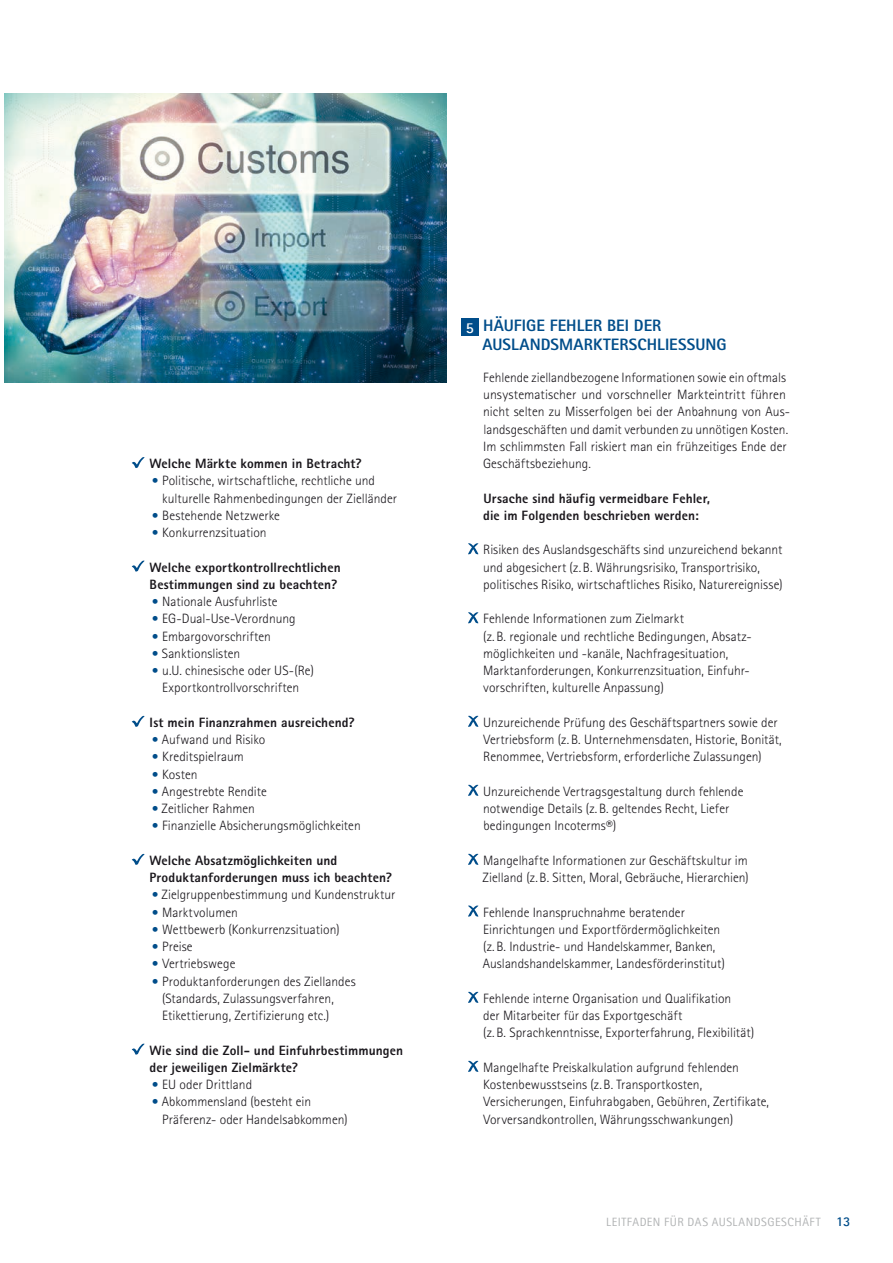
<style>
.page{position:relative;width:893px;height:1263px;background:#fff}
.page>*{position:absolute;margin:0;border:0;box-sizing:border-box;transform-origin:0 0}
.IHK_Überschrift_02{font:800 16.5px/19.5px "Rotis Sans Serif Std";color:#004d8a}
.t1{font:700 15px "Agfa Rotis Sans Serif";color:#fff}
.IHK_fliess_linksbünd{font:300 13.5px/17.2px "Rotis Sans Serif Std";letter-spacing:.005em;color:#1a171c}
.IHK_fliess{font:300 13.5px/17.2px "Rotis Sans Serif Std";letter-spacing:.005em;color:#1a171c}
.IHK_fliess-2{font:800 13.5px "Rotis Sans Serif Std";letter-spacing:.01em;color:#1a171c}
.IHK_fliess_linksbünd-2{font:800 13.5px "Rotis Sans Serif Std";letter-spacing:.01em;color:#1a171c}
.t2{font:12px "Agfa Rotis Sans Serif";letter-spacing:.045em;color:#b1b3b4}
.s1{font-weight:800;color:#004d8a}
.s2{font-weight:700;font-size:13.5px;color:#004d8a}
</style>
<div class="page">
<div style="left:461px;top:319px;width:17px;height:17px;background:#004d8a"></div>
<svg style="left:468px;top:543px;width:11px;height:11px"></svg>
<svg style="left:468px;top:612px;width:11px;height:11px"></svg>
<svg style="left:468px;top:716px;width:11px;height:11px"></svg>
<svg style="left:468px;top:785px;width:11px;height:11px"></svg>
<svg style="left:468px;top:854px;width:11px;height:11px"></svg>
<svg style="left:468px;top:905px;width:11px;height:12px"></svg>
<svg style="left:468px;top:992px;width:11px;height:11px"></svg>
<svg style="left:468px;top:1061px;width:11px;height:11px"></svg>
<svg style="left:132px;top:457px;width:13px;height:11px"></svg>
<svg style="left:131px;top:560px;width:14px;height:12px"></svg>
<svg style="left:131px;top:716px;width:14px;height:11px"></svg>
<svg style="left:131px;top:854px;width:14px;height:11px"></svg>
<svg style="left:131px;top:1043px;width:14px;height:12px"></svg>
<img style="left:4px;top:94px;width:442px;height:289px">
<p class="IHK_fliess-2" style="left:149px;top:455px;width:214px">Welche Märkte kommen in Betracht?</p>
<p class="IHK_fliess" style="left:162px;top:472px;width:236px;text-indent:-11px"><span class="s1">•</span> Politische, wirtschaftliche, rechtliche und kulturelle Rahmenbedingungen der Zielländer</p>
<p class="IHK_fliess" style="left:152px;top:507px;width:130px"><span class="s1">•</span> Bestehende Netzwerke</p>
<p class="IHK_fliess" style="left:152px;top:524px;width:117px"><span class="s1">•</span> Konkurrenzsituation</p>
<p class="IHK_fliess-2" style="left:149px;top:558px;width:193px">Welche exportkontrollrechtlichen</p>
<p class="IHK_fliess-2" style="left:150px;top:576px;width:189px">Bestimmungen sind zu beachten?</p>
<p class="IHK_fliess" style="left:152px;top:593px;width:127px"><span class="s1">•</span> Nationale Ausfuhrliste</p>
<p class="IHK_fliess" style="left:152px;top:610px;width:146px"><span class="s1">•</span> EG-Dual-Use-Verordnung</p>
<p class="IHK_fliess" style="left:152px;top:627px;width:121px"><span class="s1">•</span> Embargovorschriften</p>
<p class="IHK_fliess" style="left:152px;top:645px;width:90px"><span class="s1">•</span> Sanktionslisten</p>
<p class="IHK_fliess" style="left:152px;top:662px;width:164px;text-align:center"><span class="s1">•</span> u.U. chinesische oder US-(Re)<br>Exportkontrollvorschriften</p>
<p class="IHK_fliess-2" style="left:150px;top:714px;width:207px">Ist mein Finanzrahmen ausreichend?</p>
<p class="IHK_fliess" style="left:152px;top:731px;width:115px"><span class="s1">•</span> Aufwand und Risiko</p>
<p class="IHK_fliess" style="left:152px;top:748px;width:94px"><span class="s1">•</span> Kreditspielraum</p>
<p class="IHK_fliess" style="left:152px;top:765px;width:47px"><span class="s1">•</span> Kosten</p>
<p class="IHK_fliess" style="left:152px;top:783px;width:117px"><span class="s1">•</span> Angestrebte Rendite</p>
<p class="IHK_fliess" style="left:152px;top:800px;width:105px"><span class="s1">•</span> Zeitlicher Rahmen</p>
<p class="IHK_fliess" style="left:152px;top:817px;width:211px"><span class="s1">•</span> Finanzielle Absicherungsmöglichkeiten</p>
<p class="IHK_fliess-2" style="left:149px;top:852px;width:189px">Welche Absatzmöglichkeiten und</p>
<p class="IHK_fliess-2" style="left:150px;top:869px;width:244px">Produktanforderungen muss ich beachten?</p>
<p class="IHK_fliess" style="left:152px;top:886px;width:245px"><span class="s1">•</span> Zielgruppenbestimmung und Kundenstruktur</p>
<p class="IHK_fliess" style="left:152px;top:903px;width:88px"><span class="s1">•</span> Marktvolumen</p>
<p class="IHK_fliess" style="left:152px;top:921px;width:190px"><span class="s1">•</span> Wettbewerb (Konkurrenzsituation)</p>
<p class="IHK_fliess" style="left:152px;top:938px;width:43px"><span class="s1">•</span> Preise</p>
<p class="IHK_fliess" style="left:152px;top:955px;width:85px"><span class="s1">•</span> Vertriebswege</p>
<p class="IHK_fliess" style="left:162px;top:972px;width:195px;text-indent:-11px"><span class="s1">•</span> Produktanforderungen des Ziellandes (Standards, Zulassungsverfahren,<br>Etikettierung, Zertifizierung etc.)</p>
<p class="IHK_fliess-2" style="left:149px;top:1041px;width:255px">Wie sind die Zoll- und Einfuhrbestimmungen</p>
<p class="IHK_fliess-2" style="left:149px;top:1059px;width:150px">der jeweiligen Zielmärkte?</p>
<p class="IHK_fliess" style="left:152px;top:1076px;width:102px"><span class="s1">•</span> EU oder Drittland</p>
<p class="IHK_fliess" style="left:162px;top:1093px;width:187px;text-indent:-11px"><span class="s1">•</span> Abkommensland (besteht ein<br>Präferenz- oder Handelsabkommen)</p>
<p class="t1" style="left:466px;top:318px;width:10px">5</p>
<p class="IHK_Überschrift_02" style="left:482px;top:315px;width:246px">HÄUFIGE FEHLER BEI DER<br>AUSLANDSMARKTERSCHLIESSUNG</p>
<p class="IHK_fliess" style="left:483px;top:369px;width:309px">Fehlende ziellandbezogene Informationen sowie ein oftmals unsystematischer und vorschneller Markteintritt führen nicht selten zu Misserfolgen bei der Anbahnung von Aus&shy;landsgeschäften und damit verbunden zu unnötigen Kosten.<br>Im schlimmsten Fall riskiert man ein frühzeitiges Ende der Geschäftsbeziehung.</p>
<p class="IHK_fliess_linksbünd-2" style="left:484px;top:489px;width:228px">Ursache sind häufig vermeidbare Fehler,</p>
<p class="IHK_fliess_linksbünd-2" style="left:483px;top:507px;width:217px">die im Folgenden beschrieben werden:</p>
<p class="IHK_fliess_linksbünd" style="left:483px;top:541px;width:301px">Risiken des Auslandsgeschäfts sind unzureichend bekannt und abgesichert (z.B. Währungsrisiko, Transportrisiko, politisches Risiko, wirtschaftliches Risiko, Naturereignisse)</p>
<p class="IHK_fliess_linksbünd" style="left:483px;top:610px;width:269px">Fehlende Informationen zum Zielmarkt<br>(z.B. regionale und rechtliche Bedingungen, Absatz&shy;möglichkeiten und -kanäle, Nachfragesituation, Marktanforderungen, Konkurrenzsituation, Einfuhr&shy;vorschriften, kulturelle Anpassung)</p>
<p class="IHK_fliess_linksbünd" style="left:483px;top:714px;width:300px">Unzureichende Prüfung des Geschäftspartners sowie der<br>Vertriebsform (z.B. Unternehmensdaten, Historie, Bonität,<br>Renommee, Vertriebsform, erforderliche Zulassungen)</p>
<p class="IHK_fliess_linksbünd" style="left:483px;top:783px;width:262px">Unzureichende Vertragsgestaltung durch fehlende notwendige Details (z.B. geltendes Recht, Liefer bedingungen Incoterms®)</p>
<p class="IHK_fliess_linksbünd" style="left:483px;top:852px;width:268px">Mangelhafte Informationen zur Geschäftskultur im<br>Zielland (z.B. Sitten, Moral, Gebräuche, Hierarchien)</p>
<p class="IHK_fliess_linksbünd" style="left:483px;top:903px;width:238px">Fehlende Inanspruchnahme beratender<br>Einrichtungen und Exportfördermöglichkeiten</p>
<p class="IHK_fliess_linksbünd" style="left:483px;top:938px;width:244px">(z.B. Industrie- und Handelskammer, Banken,<br>Auslandshandelskammer, Landesförderinstitut)</p>
<p class="IHK_fliess_linksbünd" style="left:483px;top:990px;width:250px">Fehlende interne Organisation und Qualifikation der Mitarbeiter für das Exportgeschäft</p>
<p class="IHK_fliess_linksbünd" style="left:483px;top:1024px;width:272px">(z.B. Sprachkenntnisse, Exporterfahrung, Flexibilität)</p>
<p class="IHK_fliess_linksbünd" style="left:483px;top:1059px;width:287px">Mangelhafte Preiskalkulation aufgrund fehlenden Kostenbewusstseins (z.B. Transportkosten, Versicherungen, Einfuhrabgaben, Gebühren, Zertifikate, Vorversandkontrollen, Währungsschwankungen)</p>
<p class="t2" style="left:606px;top:1215px;width:246px">LEITFADEN FÜR DAS AUSLANDSGESCHÄFT <span class="s2">13</span></p>
</div>
